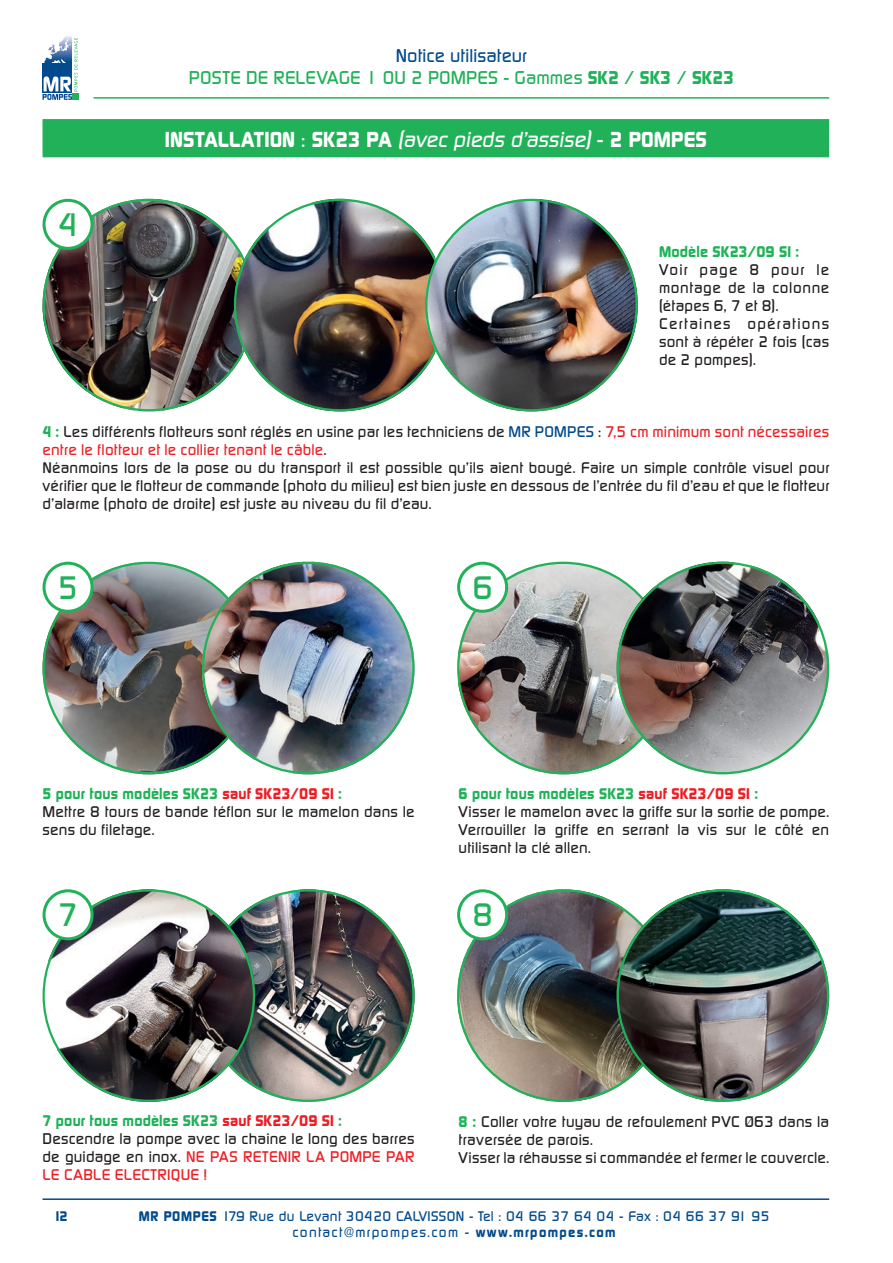
<style>
.page{position:relative;width:893px;height:1263px;background:#fff}
.page>*{position:absolute;margin:0;border:0;box-sizing:border-box;transform-origin:0 0}
.Titre_haut_de_page{font:500 31.5px "Digital";color:#21b259}
.Titre_haut_de_page-2{font:700 21px "Digital";letter-spacing:.005em;color:#fff}
.t1{font:500 18px/21.6px "Digital";letter-spacing:.01em;color:#21b259;text-align:center}
.Titre_haut_de_page-3{font:500 15px/18px "Digital";letter-spacing:.02em;color:#231f20;text-align:justify}
.Titre_haut_de_page-4{font:500 15px/18px "Digital";letter-spacing:.015em;color:#ee1d23}
.Titre_haut_de_page-5{font:700 15px "Digital";letter-spacing:.01em;color:#21b259}
.t2{font:500 13.5px/16.2px "Digital";letter-spacing:.03em;color:#004a8d;text-align:center}
.t3{font:700 13.5px "Digital";color:#004a8d}
.s1{color:#004a8d}
.s2{font-weight:700}
.s3{font-weight:500}
.s4{font-weight:500;font-style:italic}
.s5{font-weight:700;color:#21b259}
.s6{color:#231f20}
.s7{color:#ee1d23}
</style>
<div class="page">
<hr style="left:43px;top:1198px;width:786px;height:2px;background:#004a8d">
<hr style="left:94px;top:97px;width:735px;height:2px;background:#21b259">
<svg style="left:43px;top:36px;width:36px;height:64px"></svg>
<img style="left:43px;top:562px;width:185px;height:212px">
<div style="left:44px;top:563px;width:48px;height:48px;background:#fff;border-radius:50%"></div>
<div style="left:43px;top:562px;width:51px;height:51px;border:3px solid #21b259;border-radius:50%"></div>
<img style="left:458px;top:562px;width:211px;height:212px">
<div style="left:459px;top:563px;width:48px;height:48px;background:#fff;border-radius:50%"></div>
<div style="left:457px;top:562px;width:51px;height:51px;border:3px solid #21b259;border-radius:50%"></div>
<img style="left:617px;top:562px;width:212px;height:212px;border-radius:106px">
<div style="left:43px;top:120px;width:785px;height:37px;background:#21b259"></div>
<div style="left:43px;top:119px;width:786px;height:38px;border:2px solid #21b259"></div>
<img style="left:218px;top:889px;width:196px;height:213px">
<img style="left:43px;top:889px;width:212px;height:213px;border-radius:106px">
<div style="left:44px;top:891px;width:48px;height:48px;background:#fff;border-radius:50%"></div>
<div style="left:43px;top:889px;width:51px;height:51px;border:3px solid #21b259;border-radius:50%"></div>
<img style="left:457px;top:889px;width:186px;height:213px">
<div style="left:459px;top:891px;width:48px;height:48px;background:#fff;border-radius:50%"></div>
<div style="left:457px;top:889px;width:51px;height:51px;border:3px solid #21b259;border-radius:50%"></div>
<img style="left:617px;top:889px;width:212px;height:213px;border-radius:106px">
<img style="left:202px;top:562px;width:213px;height:212px;border-radius:106px">
<img style="left:43px;top:199px;width:192px;height:212px">
<div style="left:44px;top:200px;width:48px;height:48px;background:#fff;border-radius:50%"></div>
<div style="left:43px;top:199px;width:51px;height:51px;border:3px solid #21b259;border-radius:50%"></div>
<img style="left:235px;top:199px;width:191px;height:212px">
<img style="left:426px;top:199px;width:212px;height:212px">
<p class="t1" style="left:189px;top:45px;width:547px"><span class="s1">Notice utilisateur<br></span>POSTE DE RELEVAGE 1 OU 2 POMPES - Gammes <span class="s2">SK2</span> / <span class="s2">SK3</span> / <span class="s2">SK23</span></p>
<p class="Titre_haut_de_page" style="left:58px;top:207px;width:22px">4</p>
<p class="Titre_haut_de_page-2" style="left:165px;top:127px;width:543px">INSTALLATION <span class="s3">:</span> SK23 PA <span class="s4">(avec pieds d’assise)</span> <span class="s3">-</span> 2 POMPES</p>
<p class="Titre_haut_de_page-5" style="left:659px;top:243px;width:142px">Modèle SK23/09 SI :</p>
<p class="Titre_haut_de_page-3" style="left:659px;top:260px;width:172px">Voir page 8 pour le montage de la colonne (étapes 6, 7 et 8).</p>
<p class="Titre_haut_de_page-3" style="left:659px;top:314px;width:172px">Certaines opérations sont à répéter 2 fois (cas de 2 pompes).</p>
<p class="Titre_haut_de_page-4" style="left:43px;top:422px;width:788px"><span class="s5">4 :</span> <span class="s6">Les différents flotteurs sont réglés en usine par les techniciens de</span> <span class="s1">MR POMPES</span> <span class="s6">:</span> 7,5 cm minimum sont nécessaires entre le flotteur et le collier tenant le câble<span class="s6">.</span></p>
<p class="Titre_haut_de_page-3" style="left:43px;top:458px;width:788px">Néanmoins lors de la pose ou du transport il est possible qu’ils aient bougé. Faire un simple contrôle visuel pour vérifier que le flotteur de commande (photo du milieu) est bien juste en dessous de l’entrée du fil d’eau et que le flotteur d’alarme (photo de droite) est juste au niveau du fil d’eau.</p>
<p class="Titre_haut_de_page" style="left:58px;top:570px;width:22px">5</p>
<p class="Titre_haut_de_page" style="left:472px;top:570px;width:22px">6</p>
<p class="Titre_haut_de_page-5" style="left:43px;top:785px;width:301px">5 pour tous modèles SK23 <span class="s7">sauf SK23/09 SI</span> :</p>
<p class="Titre_haut_de_page-3" style="left:43px;top:802px;width:374px">Mettre 8 tours de bande téflon sur le mamelon dans le sens du filetage.</p>
<p class="Titre_haut_de_page" style="left:58px;top:897px;width:22px">7</p>
<p class="Titre_haut_de_page-5" style="left:459px;top:785px;width:301px">6 pour tous modèles SK23 <span class="s7">sauf SK23/09 SI</span> :</p>
<p class="Titre_haut_de_page-3" style="left:459px;top:802px;width:372px">Visser le mamelon avec la griffe sur la sortie de pompe.<br>Verrouiller la griffe en serrant la vis sur le côté en utilisant la clé allen.</p>
<p class="Titre_haut_de_page" style="left:472px;top:897px;width:22px">8</p>
<p class="Titre_haut_de_page-5" style="left:43px;top:1112px;width:301px">7 pour tous modèles SK23 <span class="s7">sauf SK23/09 SI</span> :</p>
<p class="Titre_haut_de_page-3" style="left:43px;top:1130px;width:374px">Descendre la pompe avec la chaine le long des barres de guidage en inox. <span class="s7">NE PAS RETENIR LA POMPE PAR LE CABLE ELECTRIQUE !</span></p>
<p class="Titre_haut_de_page-3" style="left:459px;top:1112px;width:372px"><span class="s5">8 :</span> Coller votre tuyau de refoulement PVC Ø63 dans la traversée de parois.</p>
<p class="Titre_haut_de_page-3" style="left:459px;top:1148px;width:372px">Visser la réhausse si commandée et fermer le couvercle.</p>
<p class="t3" style="left:54px;top:1208px;width:16px">12</p>
<p class="t2" style="left:139px;top:1208px;width:632px"><span class="s2">MR POMPES</span> 179 Rue du Levant 30420 CALVISSON - Tel : 04 66 37 64 04 - Fax : 04 66 37 91 95 contact@mrpompes.com - <span class="s2">www.mrpompes.com</span></p>
</div>
